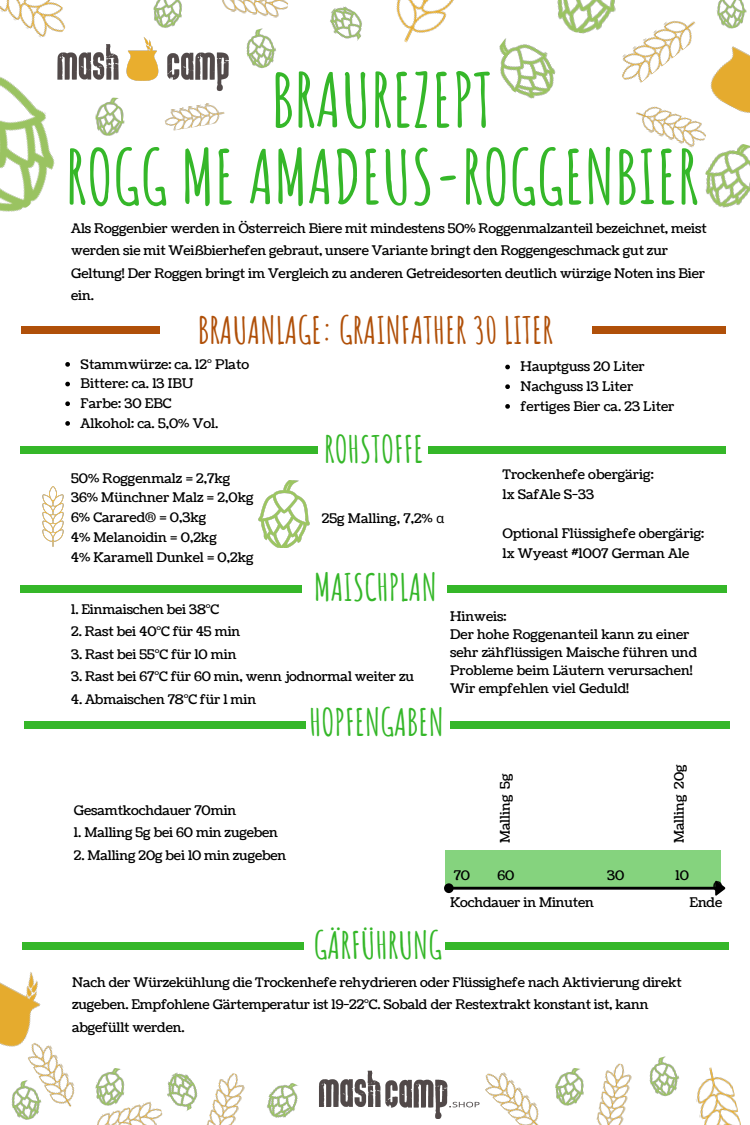
<style>
.page{position:relative;width:750px;height:1125px;background:#fff}
.page>*{position:absolute;margin:0;border:0;box-sizing:border-box;transform-origin:0 0}
.t1{font:700 73.75px/76.9px "Amatic SC";color:#35b729;text-align:center}
.t2{font:700 36.88px "Amatic SC";color:#35b729}
.t3{font:700 36.88px "Amatic SC";color:#b05009}
.t4{font:13.25px/19.8px "Coustard";letter-spacing:-.01em;color:#000}
.s1{font-family:"Noto Sans"}
</style>
<div class="page">
<div style="left:20px;top:447px;width:297px;height:7px;background:#35b729"></div>
<div style="left:428px;top:446px;width:297px;height:8px;background:#35b729"></div>
<div style="left:21px;top:585px;width:281px;height:7px;background:#35b729"></div>
<div style="left:447px;top:585px;width:280px;height:7px;background:#35b729"></div>
<div style="left:21px;top:327px;width:138px;height:7px;background:#b05009"></div>
<div style="left:593px;top:327px;width:133px;height:7px;background:#b05009"></div>
<img style="left:259px;top:481px;width:50px;height:67px">
<div style="left:445px;top:942px;width:283px;height:7px;background:#35b729"></div>
<div style="left:23px;top:942px;width:281px;height:7px;background:#35b729"></div>
<div style="left:25px;top:721px;width:281px;height:7px;background:#35b729"></div>
<div style="left:450px;top:721px;width:280px;height:7px;background:#35b729"></div>
<svg style="left:65px;top:362px;width:5px;height:5px"></svg>
<svg style="left:65px;top:382px;width:5px;height:4px"></svg>
<svg style="left:65px;top:401px;width:5px;height:5px"></svg>
<svg style="left:65px;top:421px;width:5px;height:5px"></svg>
<svg style="left:505px;top:365px;width:5px;height:4px"></svg>
<svg style="left:505px;top:384px;width:5px;height:5px"></svg>
<svg style="left:505px;top:404px;width:5px;height:5px"></svg>
<img style="left:499px;top:38px;width:57px;height:61px">
<img style="left:0;top:0;width:66px;height:38px">
<img style="left:710px;top:46px;width:40px;height:67px">
<img style="left:246px;top:28px;width:30px;height:41px">
<img style="left:549px;top:0;width:67px;height:39px">
<img style="left:0;top:77px;width:55px;height:135px">
<img style="left:612px;top:8px;width:83px;height:75px">
<img style="left:396px;top:0;width:58px;height:43px">
<img style="left:165px;top:103px;width:60px;height:28px">
<img style="left:636px;top:106px;width:70px;height:42px">
<img style="left:698px;top:136px;width:52px;height:72px">
<img style="left:95px;top:99px;width:30px;height:37px">
<img style="left:153px;top:0;width:29px;height:28px">
<img style="left:716px;top:0;width:31px;height:29px">
<img style="left:222px;top:0;width:66px;height:18px">
<img style="left:330px;top:6px;width:32px;height:35px">
<img style="left:11px;top:1087px;width:27px;height:33px">
<img style="left:97px;top:1101px;width:65px;height:24px">
<img style="left:319px;top:1071px;width:159px;height:48px">
<img style="left:478px;top:1072px;width:61px;height:53px">
<img style="left:696px;top:1067px;width:45px;height:58px">
<img style="left:267px;top:1083px;width:31px;height:35px">
<img style="left:555px;top:1068px;width:29px;height:38px">
<img style="left:649px;top:1056px;width:31px;height:41px">
<img style="left:23px;top:1087px;width:52px;height:26px">
<img style="left:95px;top:1068px;width:33px;height:40px">
<img style="left:160px;top:1072px;width:38px;height:43px">
<img style="left:596px;top:1063px;width:36px;height:62px">
<img style="left:207px;top:1073px;width:38px;height:52px">
<div style="left:445px;top:850px;width:276px;height:38px;background:#85d37e"></div>
<svg style="left:444px;top:880px;width:282px;height:16px"></svg>
<img style="left:42px;top:487px;width:22px;height:60px">
<img style="left:48px;top:29px;width:181px;height:70px">
<img style="left:0;top:942px;width:102px;height:145px">
<h1 class="t1" style="left:66px;top:61px;width:635px">BRAUREZEPT<br>ROGG ME AMADEUS-ROGGENBIER</h1>
<p class="t4" style="left:71px;top:217px;width:637px;line-height:22.5px">Als Roggenbier werden in Österreich Biere mit mindestens 50% Roggenmalzanteil bezeichnet, meist werden sie mit Weißbierhefen gebraut, unsere Variante bringt den Roggengeschmack gut zur Geltung! Der Roggen bringt im Vergleich zu anderen Getreidesorten deutlich würzige Noten ins Bier ein.</p>
<h2 class="t3" style="left:198px;top:306px;width:357px">BRAUANLAGE: GRAINFATHER 30 LITER</h2>
<p class="t4" style="left:81px;top:354px;width:170px">Stammwürze: ca. 12° Plato<br>Bittere: ca. 13 IBU<br>Farbe: 30 EBC<br>Alkohol: ca. 5,0% Vol.</p>
<p class="t4" style="left:521px;top:357px;width:155px">Hauptguss 20 Liter<br>Nachguss 13 Liter fertiges Bier ca. 23 Liter</p>
<p class="t4" style="left:71px;top:469px;width:184px">50% Roggenmalz = 2,7kg<br>36% Münchner Malz = 2,0kg<br>6% Carared® = 0,3kg<br>4% Melanoidin = 0,2kg<br>4% Karamell Dunkel = 0,2kg</p>
<h2 class="t2" style="left:324px;top:426px;width:101px">ROHSTOFFE</h2>
<p class="t4" style="left:322px;top:508px;width:124px">25g Malling, 7,2% <span class="s1">α</span></p>
<h2 class="t2" style="left:314px;top:563px;width:124px">MAISCHPLAN</h2>
<p class="t4" style="left:502px;top:465px;width:153px">Trockenhefe obergärig:<br>1x SafAle S-33</p>
<p class="t4" style="left:502px;top:524px;width:203px">Optional Flüssighefe obergärig:<br>1x Wyeast #1007 German Ale</p>
<p class="t4" style="left:71px;top:600px;width:149px">1. Einmaischen bei 38°C</p>
<p class="t4" style="left:71px;top:622px;width:171px">2. Rast bei 40°C für 45 min</p>
<p class="t4" style="left:71px;top:645px;width:167px">3. Rast bei 55°C für 10 min</p>
<p class="t4" style="left:71px;top:667px;width:344px">3. Rast bei 67°C für 60 min, wenn jodnormal weiter zu</p>
<p class="t4" style="left:71px;top:690px;width:187px">4. Abmaischen 78°C für 1 min</p>
<h2 class="t2" style="left:309px;top:698px;width:136px">HOPFENGABEN</h2>
<p class="t4" style="left:450px;top:608px;width:249px;line-height:18px">Hinweis:<br>Der hohe Roggenanteil kann zu einer sehr zähflüssigen Maische führen und<br>Probleme beim Läutern verursachen!<br>Wir empfehlen viel Geduld!</p>
<p class="t4" style="left:74px;top:801px;width:164px">Gesamtkochdauer 70min</p>
<p class="t4" style="left:74px;top:823px;width:206px">1. Malling 5g bei 60 min zugeben</p>
<p class="t4" style="left:74px;top:846px;width:214px">2. Malling 20g bei 10 min zugeben</p>
<p class="t4" style="left:496px;top:843px;width:71px;rotate:-90deg">Malling 5g</p>
<p class="t4" style="left:670px;top:843px;width:80px;rotate:-90deg">Malling 20g</p>
<p class="t4" style="left:454px;top:866px;width:18px">70</p>
<p class="t4" style="left:498px;top:866px;width:18px">60</p>
<p class="t4" style="left:607px;top:866px;width:19px">30</p>
<p class="t4" style="left:450px;top:893px;width:145px">Kochdauer in Minuten</p>
<p class="t4" style="left:690px;top:893px;width:34px">Ende</p>
<p class="t4" style="left:676px;top:866px;width:15px">10</p>
<p class="t4" style="left:713px;top:877px;width:11px">0</p>
<h2 class="t2" style="left:314px;top:921px;width:130px">GÄRFÜHRUNG</h2>
<p class="t4" style="left:72px;top:971px;width:611px;line-height:22.5px">Nach der Würzekühlung die Trockenhefe rehydrieren oder Flüssighefe nach Aktivierung direkt zugeben. Empfohlene Gärtemperatur ist 19-22°C. Sobald der Restextrakt konstant ist, kann abgefüllt werden.</p>
</div>
